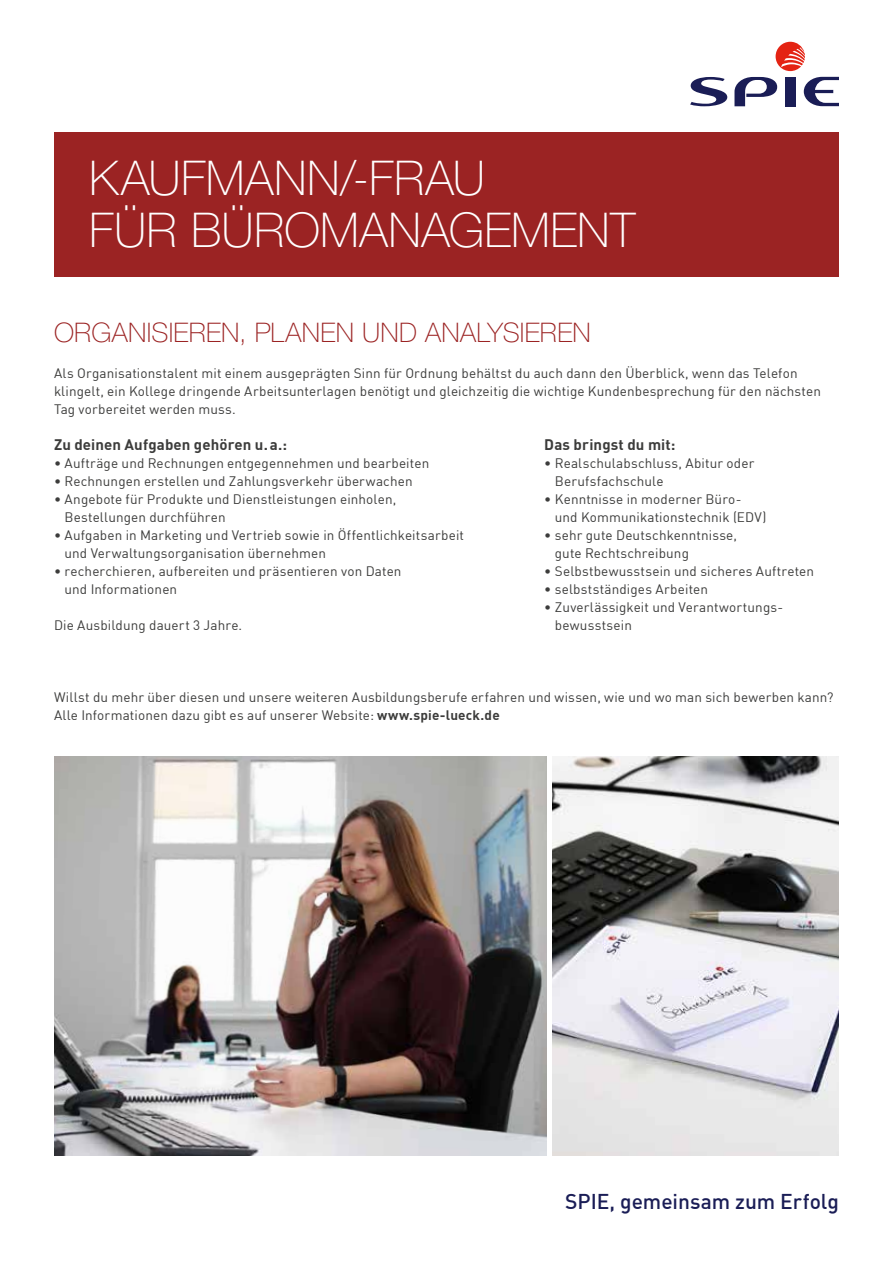
<style>
.page{position:relative;width:893px;height:1263px;background:#fff}
.page>*{position:absolute;margin:0;border:0;box-sizing:border-box;transform-origin:0 0}
.t1{font:100 48px/52.5px "Helvetica Neue LT Std";letter-spacing:.005em;color:#fff}
.t2{font:100 27px "Helvetica Neue LT Std";letter-spacing:.01em;color:#9b2323}
.t3{font:500 21px "DIN";letter-spacing:-.005em;color:#1a1d56}
.t4{font:700 15px "DIN";letter-spacing:.01em;color:#3c3c3b}
.t5{font:13.5px/18px "DIN";letter-spacing:.01em;color:#3c3c3b}
.s1{font-weight:700}
</style>
<div class="page">
<svg style="left:734px;top:77px;width:43px;height:29px"></svg>
<div style="left:785px;top:77px;width:10px;height:29px;background:#1a1d56"></div>
<svg style="left:804px;top:77px;width:35px;height:29px"></svg>
<svg style="left:690px;top:77px;width:37px;height:29px"></svg>
<svg style="left:776px;top:42px;width:29px;height:29px"></svg>
<img style="left:553px;top:756px;width:286px;height:399px">
<img style="left:54px;top:756px;width:492px;height:399px">
<div style="left:54px;top:132px;width:785px;height:144px;background:#9b2323"></div>
<h1 class="t1" style="left:89px;top:152px;width:547px">KAUFMANN/-FRAU<br>FÜR BÜROMANAGEMENT</h1>
<h2 class="t2" style="left:54px;top:317px;width:538px">ORGANISIEREN, PLANEN UND ANALYSIEREN</h2>
<p class="t5" style="left:54px;top:364px;width:768px">Als Organisationstalent mit einem ausgeprägten Sinn für Ordnung behältst du auch dann den Überblick, wenn das Telefon klingelt, ein Kollege dringende Arbeitsunterlagen benötigt und gleichzeitig die wichtige Kundenbesprechung für den nächsten<br>Tag vorbereitet werden muss.</p>
<p class="t4" style="left:544px;top:435px;width:133px">Das bringst du mit:</p>
<p class="t5" style="left:555px;top:454px;width:201px;text-indent:-11px">• Realschulabschluss, Abitur oder<br>Berufsfachschule</p>
<p class="t5" style="left:555px;top:490px;width:213px;text-indent:-11px">• Kenntnisse in moderner Büro&shy;und Kommunikationstechnik (EDV)</p>
<p class="t5" style="left:555px;top:526px;width:184px;text-indent:-11px">• sehr gute Deutschkenntnisse, gute Rechtschreibung</p>
<p class="t5" style="left:544px;top:562px;width:271px">• Selbstbewusstsein und sicheres Auftreten</p>
<p class="t5" style="left:544px;top:580px;width:165px">• selbstständiges Arbeiten</p>
<p class="t5" style="left:555px;top:598px;width:228px;text-indent:-11px">• Zuverlässigkeit und Verantwortungs&shy;bewusstsein</p>
<p class="t4" style="left:54px;top:435px;width:235px">Zu deinen Aufgaben gehören u.a.:</p>
<p class="t5" style="left:54px;top:454px;width:377px">• Aufträge und Rechnungen entgegennehmen und bearbeiten</p>
<p class="t5" style="left:54px;top:472px;width:360px">• Rechnungen erstellen und Zahlungsverkehr überwachen</p>
<p class="t5" style="left:65px;top:490px;width:333px;text-indent:-11px">• Angebote für Produkte und Dienstleistungen einholen,<br>Bestellungen durchführen</p>
<p class="t5" style="left:65px;top:526px;width:401px;text-indent:-11px">• Aufgaben in Marketing und Vertrieb sowie in Öffentlichkeitsarbeit und Verwaltungsorganisation übernehmen</p>
<p class="t5" style="left:65px;top:562px;width:338px;text-indent:-11px">• recherchieren, aufbereiten und präsentieren von Daten und Informationen</p>
<p class="t5" style="left:54px;top:616px;width:190px">Die Ausbildung dauert 3 Jahre.</p>
<p class="t5" style="left:54px;top:688px;width:781px">Willst du mehr über diesen und unsere weiteren Ausbildungsberufe erfahren und wissen, wie und wo man sich bewerben kann?<br>Alle Informationen dazu gibt es auf unserer Website: <span class="s1">www.spie-lueck.de</span></p>
<h3 class="t3" style="left:565px;top:1188px;width:275px">SPIE, gemeinsam zum Erfolg</h3>
</div>
